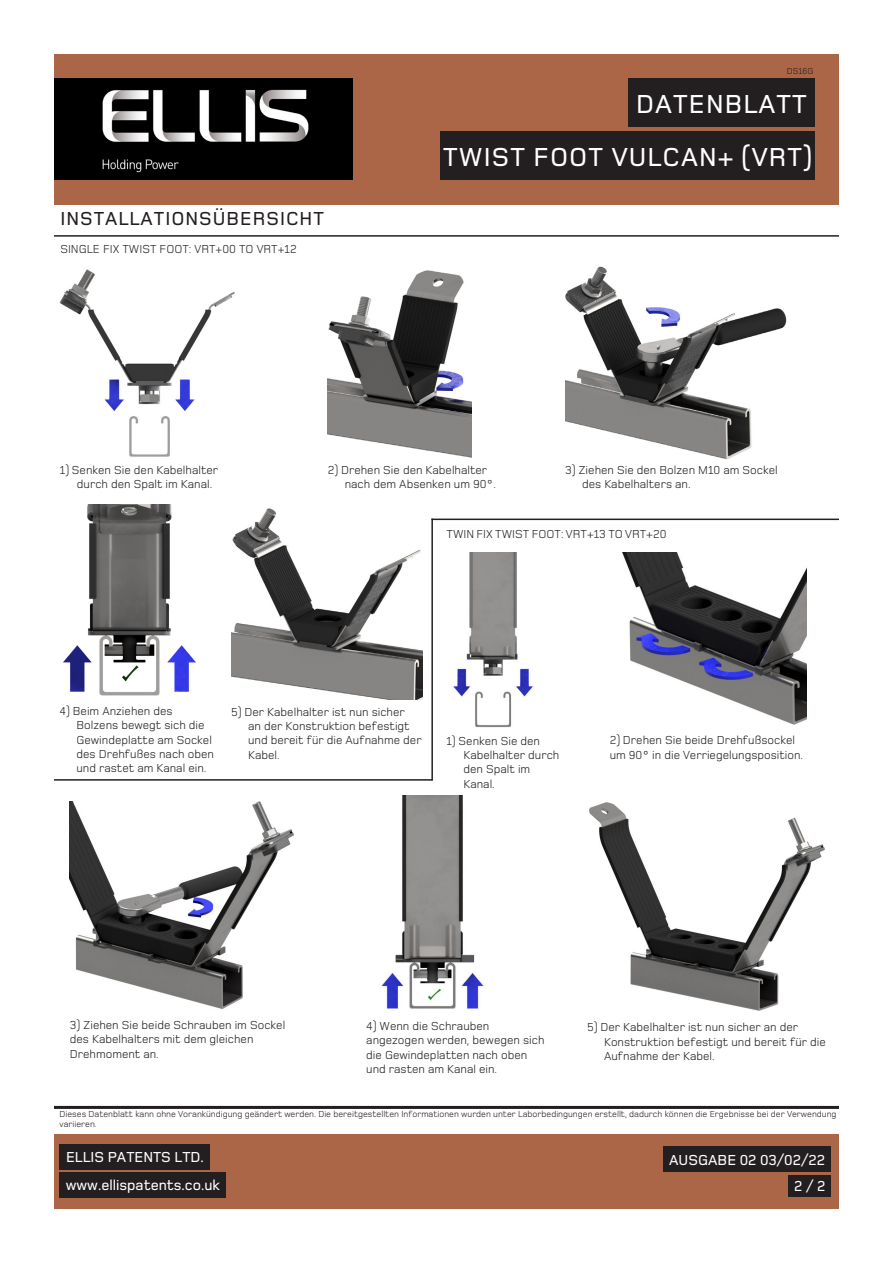
<style>
.page{position:relative;width:893px;height:1263px;background:#fff}
.page>*{position:absolute;margin:0;border:0;box-sizing:border-box;transform-origin:0 0}
.t1{font:500 27px "Foundry Monoline";letter-spacing:.04em;color:#fff}
.t2{font:500 19.5px "Foundry Monoline";letter-spacing:.05em;color:#231f20}
.t3{font:500 15px "Foundry Monoline";color:#fff}
.t4{font:12px/14.4px "Foundry Monoline";color:#231f20}
.t5{font:9px/10.8px "Foundry Monoline";color:#231f20}
</style>
<div class="page">
<div style="left:54px;top:54px;width:785px;height:150px;background:#aa6647"></div>
<img style="left:54px;top:78px;width:298px;height:102px">
<div style="left:54px;top:1134px;width:785px;height:75px;background:#aa6647"></div>
<div style="left:60px;top:1172px;width:166px;height:25px;background:#231f20"></div>
<div style="left:60px;top:1144px;width:150px;height:25px;background:#231f20"></div>
<div style="left:789px;top:1175px;width:42px;height:22px;background:#231f20"></div>
<div style="left:663px;top:1146px;width:168px;height:26px;background:#231f20"></div>
<div style="left:440px;top:132px;width:375px;height:48px;background:#231f20"></div>
<div style="left:628px;top:78px;width:187px;height:49px;background:#231f20"></div>
<hr style="left:54px;top:1106px;width:785px;height:3px;background:#231f20">
<img style="left:60px;top:269px;width:174px;height:188px">
<img style="left:328px;top:270px;width:144px;height:188px">
<img style="left:565px;top:266px;width:221px;height:193px">
<img style="left:63px;top:505px;width:133px;height:191px">
<img style="left:231px;top:508px;width:192px;height:191px">
<hr style="left:431px;top:519px;width:2px;height:262px;background:#231f20">
<hr style="left:431px;top:519px;width:408px;height:1px;background:#231f20">
<img style="left:453px;top:553px;width:81px;height:175px">
<img style="left:622px;top:553px;width:185px;height:172px">
<img style="left:70px;top:801px;width:224px;height:208px">
<img style="left:380px;top:795px;width:104px;height:215px">
<img style="left:589px;top:802px;width:236px;height:209px">
<hr style="left:54px;top:779px;width:378px;height:2px;background:#231f20">
<hr style="left:54px;top:235px;width:785px;height:2px;background:#231f20">
<p class="t5" style="left:787px;top:66px;width:28px">DS16G</p>
<h1 class="t1" style="left:636px;top:90px;width:172px">DATENBLATT</h1>
<h2 class="t2" style="left:60px;top:209px;width:265px">INSTALLATIONSÜBERSICHT</h2>
<p class="t4" style="left:60px;top:242px;width:238px">SINGLE FIX TWIST FOOT: VRT+00 TO VRT+12</p>
<h1 class="t1" style="left:443px;top:143px;width:370px">TWIST FOOT VULCAN+ (VRT)</h1>
<p class="t4" style="left:77px;top:463px;width:143px;text-indent:-17px">1) Senken Sie den Kabelhalter durch den Spalt im Kanal.</p>
<p class="t4" style="left:345px;top:463px;width:153px;text-indent:-17px">2) Drehen Sie den Kabelhalter nach dem Absenken um 90°.</p>
<p class="t4" style="left:582px;top:463px;width:197px;text-indent:-17px">3) Ziehen Sie den Bolzen M10 am Sockel des Kabelhalters an.</p>
<p class="t4" style="left:446px;top:528px;width:222px">TWIN FIX TWIST FOOT: VRT+13 TO VRT+20</p>
<p class="t4" style="left:77px;top:704px;width:139px;text-indent:-17px">4) Beim Anziehen des<br>Bolzens bewegt sich die<br>Gewindeplatte am Sockel des Drehfußes nach oben und rastet am Kanal ein.</p>
<p class="t4" style="left:248px;top:705px;width:175px;text-indent:-17px">5) Der Kabelhalter ist nun sicher<br>an der Konstruktion befestigt und bereit für die Aufnahme der<br>Kabel.</p>
<p class="t4" style="left:463px;top:734px;width:97px;text-indent:-17px">1) Senken Sie den<br>Kabelhalter durch den Spalt im<br>Kanal.</p>
<p class="t4" style="left:610px;top:733px;width:195px">2) Drehen Sie beide Drehfußsockel um 90° in die Verriegelungsposition.</p>
<p class="t4" style="left:70px;top:1018px;width:217px">3) Ziehen Sie beide Schrauben im Sockel des Kabelhalters mit dem gleichen<br>Drehmoment an.</p>
<p class="t4" style="left:366px;top:1019px;width:180px">4) Wenn die Schrauben angezogen werden, bewegen sich die Gewindeplatten nach oben und rasten am Kanal ein.</p>
<p class="t4" style="left:604px;top:1021px;width:223px;text-indent:-17px">5) Der Kabelhalter ist nun sicher an der<br>Konstruktion befestigt und bereit für die<br>Aufnahme der Kabel.</p>
<p class="t5" style="left:60px;top:1108px;width:778px">Dieses Datenblatt kann ohne Vorankündigung geändert werden. Die bereitgestellten Informationen wurden unter Laborbedingungen erstellt, dadurch können die Ergebnisse bei der Verwendung variieren.</p>
<p class="t3" style="left:66px;top:1149px;width:139px">ELLIS PATENTS LTD.</p>
<p class="t3" style="left:66px;top:1177px;width:156px">www.ellispatents.co.uk</p>
<p class="t3" style="left:669px;top:1152px;width:157px">AUSGABE 02 03/02/22</p>
<p class="t3" style="left:794px;top:1178px;width:33px">2 / 2</p>
</div>
